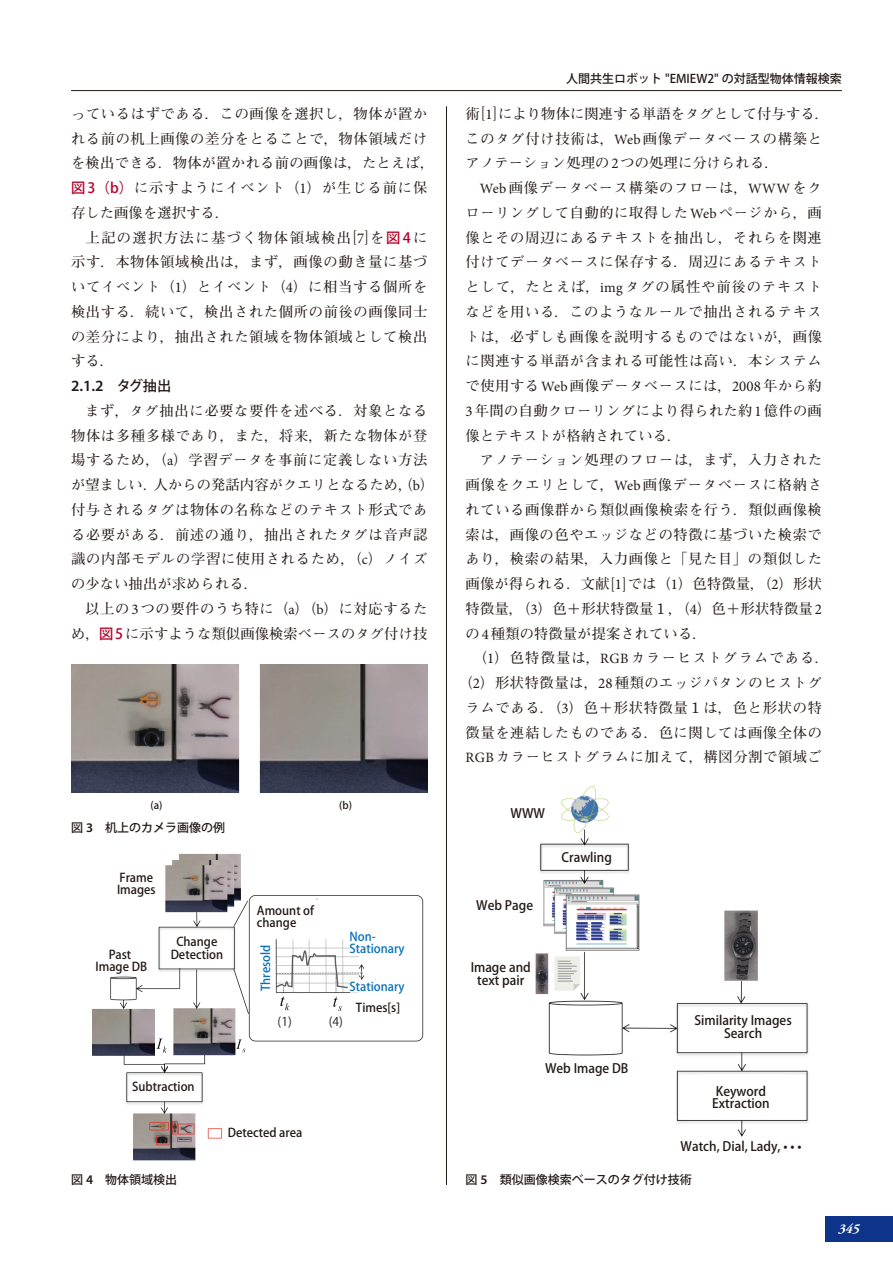
<style>
.page{position:relative;width:893px;height:1263px;background:#fff}
.page>*{position:absolute;margin:0;border:0;box-sizing:border-box;transform-origin:0 0}
.t1{font:600 15.75px "Myriad Pro";color:#231916}
.t2{font:700 14.25px/24.8px "Futo Min A101 Pro";letter-spacing:.045em;color:#231916}
.t3{font:700 14.25px/24.8px "Futo Min A101 Pro";letter-spacing:.01em;color:#231916;text-align:right}
.t4{font:700 14.25px "Futo Min A101 Pro";letter-spacing:.015em;color:#231916}
.t5{font:700 14.25px "Futo Min A101 Pro";letter-spacing:.08em;color:#231916}
.t6{font:italic 700 13.5px "Adobe Garamond Pro";color:#fff}
.t7{font:500 12.9px/12.9px "Koz Go Pr 6 N";color:#231916;text-align:center}
.t8{font:500 12.15px/12.1px "Koz Go Pr 6 N";color:#231916;text-align:center}
.t9{font:500 12.15px/12.1px "Koz Go Pr 6 N";color:#096fb8}
.t10{font:12.15px "Koz Go Pr 6 N";color:#231916}
.t11{font:500 12px "Koz Go Pro";color:#231916}
.t12{font:500 10.2px "Koz Go Pr 6 N";color:#231916}
.s1{font-family:"Koz Go Pro";font-weight:500;color:#b6002a}
.s2{font-family:"Minion Pro";font-weight:400;font-size:15px}
.s3{font-size:15.75px}
.s4{font-family:"Koz Go Pro";font-weight:500;font-size:14.25px}
.s5{font-family:"Minion Pro";font-weight:400}
.s6{font-family:"Myriad Pro";font-weight:600;font-size:13.2px}
</style>
<div class="page">
<hr style="left:71px;top:90px;width:771px;height:1px;background:#231916">
<hr style="left:446px;top:106px;width:1px;height:1079px;background:#231916">
<div style="left:826px;top:1216px;width:67px;height:26px;background:#0d3488"></div>
<img style="left:71px;top:665px;width:356px;height:127px">
<img style="left:92px;top:853px;width:332px;height:307px">
<img style="left:535px;top:786px;width:274px;height:351px">
<p class="t2" style="left:71px;top:99px;width:365px">っているはずである．この画像を選択し，物体が置かれる前の机上画像の差分をとることで，物体領域だけを検出できる．物体が置かれる前の画像は，たとえば，<span class="s1">図3（b）</span>に示すようにイベント（<span class="s2">1</span>）が生じる前に保存した画像を選択する．</p>
<p class="t2" style="left:71px;top:223px;width:358px;text-align:justify;text-indent:14px">上記の選択方法に基づく物体領域検出<span class="s3">[</span><span class="s2">7</span><span class="s3">]</span>を<span class="s1">図4</span>に示す．本物体領域検出は，まず，画像の動き量に基づいてイベント（<span class="s2">1</span>）とイベント（<span class="s2">4</span>）に相当する個所を検出する．続いて，検出された個所の前後の画像同士の差分により，抽出された領域を物体領域として検出する．</p>
<p class="t1" style="left:71px;top:376px;width:102px">2.1.2<span class="s4">　タグ抽出</span></p>
<p class="t2" style="left:71px;top:396px;width:365px;text-indent:14px">まず，タグ抽出に必要な要件を述べる．対象となる物体は多種多様であり，また，将来，新たな物体が登場するため，（<span class="s5">a</span>）学習データを事前に定義しない方法が望ましい．人からの発話内容がクエリとなるため，（<span class="s5">b</span>）付与されるタグは物体の名称などのテキスト形式である必要がある．前述の通り，抽出されたタグは音声認識の内部モデルの学習に使用されるため，（<span class="s5">c</span>）ノイズの少ない抽出が求められる．</p>
<p class="t3" style="left:71px;top:594px;width:358px">以上の<span class="s2">3</span>つの要件のうち特に（<span class="s5">a</span>）（<span class="s5">b</span>）に対応するため，<span class="s1">図5</span>に示すような類似画像検索ベースのタグ付け技</p>
<p class="t12" style="left:150px;top:799px;width:14px">(a)</p>
<p class="t12" style="left:339px;top:799px;width:14px">(b)</p>
<p class="t11" style="left:71px;top:819px;width:156px">図 <span class="s6">3</span>　机上のカメラ画像の例</p>
<p class="t8" style="left:117px;top:872px;width:40px;text-align:left">Frame<br>Images</p>
<p class="t8" style="left:96px;top:948px;width:53px">Past<br>Image DB</p>
<p class="t8" style="left:171px;top:936px;width:54px">Change<br>Detection</p>
<p class="t8" style="left:257px;top:904px;width:59px;text-align:left">Amount of change</p>
<p class="t9" style="left:260px;top:991px;width:48px;rotate:-90deg">Thresold</p>
<p class="t10" style="left:278px;top:1015px;width:16px">(1)</p>
<p class="t10" style="left:329px;top:1015px;width:16px">(4)</p>
<p class="t9" style="left:349px;top:931px;width:57px">Non-<br>Stationary</p>
<p class="t9" style="left:349px;top:981px;width:57px">Stationary</p>
<p class="t8" style="left:356px;top:1002px;width:46px">Times[s]</p>
<p class="t8" style="left:132px;top:1080px;width:64px">Subtraction</p>
<p class="t11" style="left:71px;top:1171px;width:108px">図 <span class="s6">4</span>　物体領域検出</p>
<p class="t8" style="left:228px;top:1126px;width:76px">Detected area</p>
<p class="t11" style="left:566px;top:71px;width:277px">人間共生ロボット "EMIEW2" の対話型物体情報検索</p>
<p class="t3" style="left:466px;top:99px;width:365px;text-align:left">術<span class="s3">[</span><span class="s2">1</span><span class="s3">]</span>により物体に関連する単語をタグとして付与する．このタグ付け技術は，<span class="s5">Web</span>画像データベースの構築とアノテーション処理の<span class="s2">2</span>つの処理に分けられる．</p>
<p class="t2" style="left:466px;top:174px;width:358px;text-align:justify;text-indent:14px"><span class="s5">Web</span>画像データベース構築のフローは，<span class="s5">WWW</span>をクローリングして自動的に取得した<span class="s5">Web</span>ページから，画像とその周辺にあるテキストを抽出し，それらを関連付けてデータベースに保存する．周辺にあるテキストとして，たとえば，<span class="s5">img</span>タグの属性や前後のテキストなどを用いる．このようなルールで抽出されるテキストは，必ずしも画像を説明するものではないが，画像に関連する単語が含まれる可能性は高い．本システムで使用する<span class="s5">Web</span>画像データベースには，<span class="s2">2008</span>年から約<span class="s2">3</span>年間の自動クローリングにより得られた約<span class="s2">1</span>億件の画像とテキストが格納されている．</p>
<p class="t2" style="left:480px;top:446px;width:344px">アノテーション処理のフローは，まず，入力された</p>
<p class="t2" style="left:466px;top:471px;width:358px">画像をクエリとして，<span class="s5">Web</span>画像データベースに格納さ</p>
<p class="t2" style="left:466px;top:495px;width:358px">れている画像群から類似画像検索を行う．類似画像検</p>
<p class="t2" style="left:466px;top:520px;width:358px">索は，画像の色やエッジなどの特徴に基づいた検索で</p>
<p class="t2" style="left:466px;top:545px;width:358px">あり，検索の結果，入力画像と「見た目」の類似した</p>
<p class="t3" style="left:466px;top:570px;width:358px">画像が得られる．文献<span class="s3">[</span><span class="s2">1</span><span class="s3">]</span>では（<span class="s2">1</span>）色特徴量，（<span class="s2">2</span>）形状</p>
<p class="t4" style="left:466px;top:597px;width:358px">特徴量，（<span class="s2">3</span>）色＋形状特徴量１，（<span class="s2">4</span>）色＋形状特徴量<span class="s2">2</span></p>
<p class="t3" style="left:466px;top:619px;width:243px">の<span class="s2">4</span>種類の特徴量が提案されている．</p>
<p class="t5" style="left:473px;top:647px;width:358px">（<span class="s2">1</span>）色特徴量は，<span class="s5">RGB</span>カラーヒストグラムである．</p>
<p class="t2" style="left:458px;top:669px;width:365px">（<span class="s2">2</span>）形状特徴量は，<span class="s2">28</span>種類のエッジパタンのヒストグ</p>
<p class="t2" style="left:466px;top:693px;width:358px">ラムである．（<span class="s2">3</span>）色＋形状特徴量１は，色と形状の特</p>
<p class="t2" style="left:466px;top:718px;width:358px">徴量を連結したものである．色に関しては画像全体の</p>
<p class="t2" style="left:466px;top:743px;width:358px"><span class="s5">RGB</span>カラーヒストグラムに加えて，構図分割で領域ご</p>
<p class="t7" style="left:510px;top:807px;width:36px">WWW</p>
<p class="t7" style="left:476px;top:899px;width:58px">Web Page</p>
<p class="t7" style="left:561px;top:851px;width:52px">Crawling</p>
<p class="t7" style="left:471px;top:961px;width:62px">Image and text pair</p>
<p class="t7" style="left:545px;top:1062px;width:85px">Web Image DB</p>
<p class="t7" style="left:695px;top:1014px;width:99px">Similarity Images<br>Search</p>
<p class="t7" style="left:712px;top:1084px;width:59px;text-align:left">Keyword<br>Extraction</p>
<p class="t7" style="left:681px;top:1140px;width:122px">Watch, Dial, Lady, • • •</p>
<p class="t11" style="left:466px;top:1171px;width:228px">図 <span class="s6">5</span>　類似画像検索ベースのタグ付け技術</p>
<p class="t6" style="left:838px;top:1221px;width:23px">345</p>
</div>
